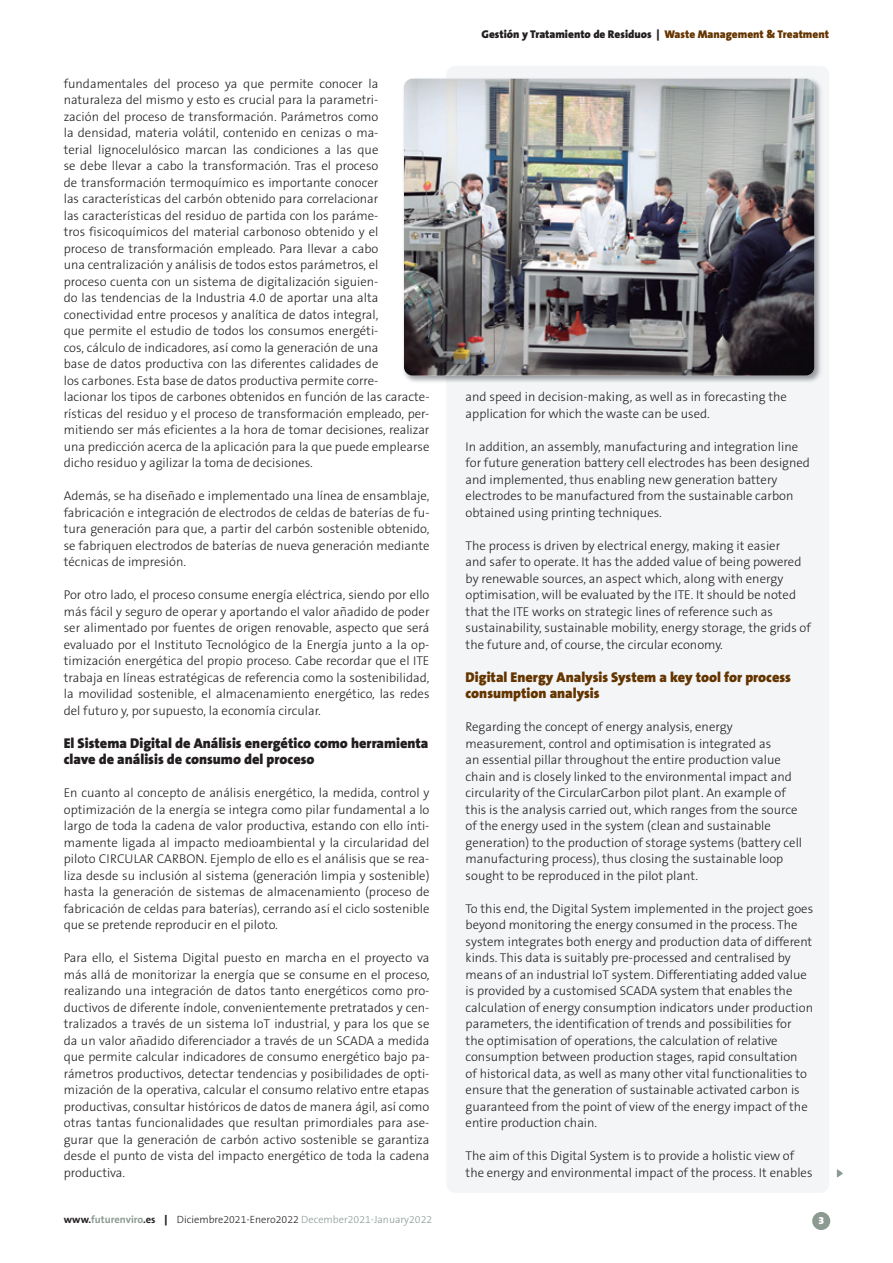
<style>
.page{position:relative;width:893px;height:1263px;background:#fff}
.page>*{position:absolute;margin:0;border:0;box-sizing:border-box;transform-origin:0 0}
.t1{font:900 14.25px/16.5px "The Sans B9";color:#231f20}
.t2{font:900 14.25px/16.5px "The Sans B9";color:#653500}
.t3{font:300 12.75px/16.5px "The Sans B3";color:#231f20}
.t4{font:900 11.25px "The Sans B9";color:#231f20}
.t5{font:300 10.5px "The Sans B3";color:#8b9b92}
.t6{font:900 10.5px "The Sans B9";color:#fff}
.s1{color:#653500}
.s2{font-family:"The Sans B7";font-weight:700;color:#231f20}
.s3{font-family:"The Sans B7";font-weight:700}
.s4{font-family:"The Sans B9";font-weight:900;color:#231f20}
.s5{color:#231f20}
</style>
<div class="page">
<div style="left:812px;top:1212px;width:18px;height:18px;background:#8b9b92;border-radius:50%"></div>
<div style="left:446px;top:66px;width:383px;height:1127px;background:#f3f5f7;border-radius:9px"></div>
<img style="left:403px;top:78px;width:418px;height:304px">
<img style="left:404px;top:79px;width:410px;height:297px">
<svg style="left:837px;top:1169px;width:6px;height:8px"></svg>
<p class="t3" style="left:64px;top:76px;width:367px">fundamentales del proceso ya que permite conocer la naturaleza del mismo y esto es crucial para la parametri-<br>zación del proceso de transformación. Parámetros como<br>la densidad, materia volátil, contenido en cenizas o ma-<br>terial lignocelulósico marcan las condiciones a las que<br>se debe llevar a cabo la transformación. Tras el proceso<br>de transformación termoquímico es importante conocer<br>las características del carbón obtenido para correlacionar<br>las características del residuo de partida con los paráme-<br>tros fisicoquímicos del material carbonoso obtenido y el<br>proceso de transformación empleado. Para llevar a cabo<br>una centralización y análisis de todos estos parámetros, el<br>proceso cuenta con un sistema de digitalización siguien-<br>do las tendencias de la Industria 4.0 de aportar una alta conectividad entre procesos y analítica de datos integral,<br>que permite el estudio de todos los consumos energéti-<br>cos, cálculo de indicadores, así como la generación de una<br>base de datos productiva con las diferentes calidades de<br>los carbones. Esta base de datos productiva permite corre-<br>lacionar los tipos de carbones obtenidos en función de las caracte&shy;rísticas del residuo y el proceso de transformación empleado, per&shy;mitiendo ser más eficientes a la hora de tomar decisiones, realizar una predicción acerca de la aplicación para la que puede emplearse dicho residuo y agilizar la toma de decisiones.</p>
<p class="t3" style="left:64px;top:488px;width:367px;text-align:justify">Además, se ha diseñado e implementado una línea de ensamblaje, fabricación e integración de electrodos de celdas de baterías de fu&shy;tura generación para que, a partir del carbón sostenible obtenido, se fabriquen electrodos de baterías de nueva generación mediante técnicas de impresión.</p>
<p class="t3" style="left:64px;top:587px;width:367px;text-align:justify">Por otro lado, el proceso consume energía eléctrica, siendo por ello más fácil y seguro de operar y aportando el valor añadido de poder ser alimentado por fuentes de origen renovable, aspecto que será evaluado por el Instituto Tecnológico de la Energía junto a la op&shy;timización energética del propio proceso. Cabe recordar que el ITE trabaja en líneas estratégicas de referencia como la sostenibilidad, la movilidad sostenible, el almacenamiento energético, las redes del futuro y, por supuesto, la economía circular.</p>
<p class="t1" style="left:64px;top:735px;width:366px">El Sistema Digital de Análisis energético como herramienta clave de análisis de consumo del proceso</p>
<p class="t3" style="left:64px;top:785px;width:367px;text-align:justify">En cuanto al concepto de análisis energético, la medida, control y optimización de la energía se integra como pilar fundamental a lo largo de toda la cadena de valor productiva, estando con ello ínti&shy;mamente ligada al impacto medioambiental y la circularidad del piloto CIRCULAR CARBON. Ejemplo de ello es el análisis que se rea&shy;liza desde su inclusión al sistema (generación limpia y sostenible) hasta la generación de sistemas de almacenamiento (proceso de fabricación de celdas para baterías), cerrando así el ciclo sostenible que se pretende reproducir en el piloto.</p>
<p class="t3" style="left:64px;top:950px;width:367px;text-align:justify">Para ello, el Sistema Digital puesto en marcha en el proyecto va más allá de monitorizar la energía que se consume en el proceso, realizando una integración de datos tanto energéticos como pro&shy;ductivos de diferente índole, convenientemente pretratados y cen&shy;tralizados a través de un sistema IoT industrial, y para los que se da un valor añadido diferenciador a través de un SCADA a medida que permite calcular indicadores de consumo energético bajo pa&shy;rámetros productivos, detectar tendencias y posibilidades de opti&shy;mización de la operativa, calcular el consumo relativo entre etapas productivas, consultar históricos de datos de manera ágil, así como otras tantas funcionalidades que resultan primordiales para ase&shy;gurar que la generación de carbón activo sostenible se garantiza desde el punto de vista del impacto energético de toda la cadena productiva.</p>
<p class="t4" style="left:482px;top:28px;width:349px">Gestión y Tratamiento de Residuos | <span class="s1">Waste Management &amp; Treatment</span></p>
<p class="t3" style="left:466px;top:389px;width:323px">and speed in decision-making, as well as in forecasting the application for which the waste can be used.</p>
<p class="t3" style="left:466px;top:439px;width:346px">In addition, an assembly, manufacturing and integration line for future generation battery cell electrodes has been designed and implemented, thus enabling new generation battery electrodes to be manufactured from the sustainable carbon obtained using printing techniques.</p>
<p class="t3" style="left:466px;top:538px;width:347px">The process is driven by electrical energy, making it easier<br>and safer to operate. It has the added value of being powered by renewable sources, an aspect which, along with energy optimisation, will be evaluated by the ITE. It should be noted that the ITE works on strategic lines of reference such as sustainability, sustainable mobility, energy storage, the grids of the future and, of course, the circular economy.</p>
<p class="t2" style="left:466px;top:669px;width:327px">Digital Energy Analysis System a key tool for process consumption analysis</p>
<p class="t3" style="left:466px;top:719px;width:338px">Regarding the concept of energy analysis, energy measurement, control and optimisation is integrated as<br>an essential pillar throughout the entire production value chain and is closely linked to the environmental impact and circularity of the CircularCarbon pilot plant. An example of this is the analysis carried out, which ranges from the source of the energy used in the system (clean and sustainable generation) to the production of storage systems (battery cell manufacturing process), thus closing the sustainable loop sought to be reproduced in the pilot plant.</p>
<p class="t3" style="left:466px;top:901px;width:349px">To this end, the Digital System implemented in the project goes beyond monitoring the energy consumed in the process. The system integrates both energy and production data of different kinds. This data is suitably pre-processed and centralised by means of an industrial IoT system. Differentiating added value is provided by a customised SCADA system that enables the calculation of energy consumption indicators under production parameters, the identification of trends and possibilities for the optimisation of operations, the calculation of relative consumption between production stages, rapid consultation<br>of historical data, as well as many other vital functionalities to ensure that the generation of sustainable activated carbon is guaranteed from the point of view of the energy impact of the entire production chain.</p>
<p class="t3" style="left:466px;top:1148px;width:348px">The aim of this Digital System is to provide a holistic view of the energy and environmental impact of the process. It enables</p>
<p class="t5" style="left:64px;top:1214px;width:370px"><span class="s2">www.</span><span class="s3">futurenviro</span><span class="s2">.es</span> <span class="s4">|</span> <span class="s5">Diciembre2021-Enero2022</span> December2021-January2022</p>
<p class="t6" style="left:818px;top:1215px;width:7px">3</p>
</div>
